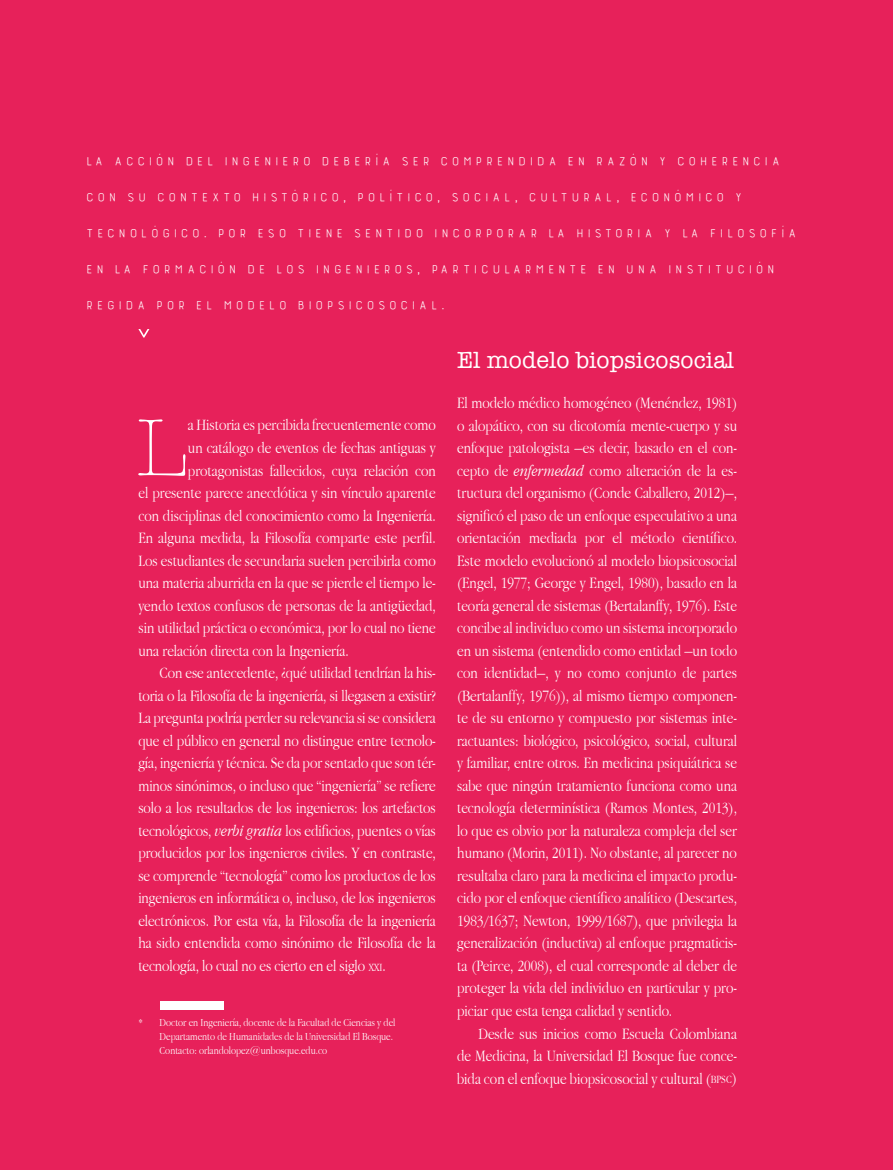
<style>
.page{position:relative;width:893px;height:1170px;background:#fff}
.page>*{position:absolute;margin:0;border:0;box-sizing:border-box;transform-origin:0 0}
.t1{font:300 83.55px "American Typewriter";color:#fff}
.t2{font:24px "American Typewriter";color:#fff}
.t3{font:18px/36px "Burford Rustic Line Regular 2";letter-spacing:.1em;color:#fff}
.t4{font:300 16.5px/22.5px "Apple Garamond";letter-spacing:-.005em;color:#fff;text-align:justify}
.t5{font:300 11.25px/14.2px "Apple Garamond";color:#fff}
.s1{font-style:italic}
.s2{font-size:11.55px}
</style>
<div class="page">
<div style="left:0;top:0;width:893px;height:1169px;background:#e7215a"></div>
<svg style="left:138px;top:329px;width:11px;height:8px"></svg>
<div style="left:160px;top:1000px;width:63px;height:9px;background:#fff"></div>
<p class="t3" style="left:85px;top:142px;width:709px">La acción del ingeniero debería ser comprendida en razón y coherencia con su contexto histórico, político, socia l, cultura l, económico y tecnológico. Por eso tiene sentido incorporar la historia y la filosofía en la formación de los ingenieros, particularmente en una institución regida por el modelo biopsicosocial.</p>
<h1 class="t1" style="left:136px;top:386px;width:53px">L</h1>
<p class="t4" style="left:188px;top:413px;width:249px">a Historia es percibida frecuentemente como</p>
<p class="t4" style="left:188px;top:436px;width:249px">un catálogo de eventos de fechas antiguas y</p>
<p class="t4" style="left:188px;top:458px;width:249px">protagonistas fallecidos, cuya relación con</p>
<p class="t4" style="left:138px;top:481px;width:299px">el presente parece anecdótica y sin vínculo aparente</p>
<p class="t4" style="left:138px;top:503px;width:299px">con disciplinas del conocimiento como la Ingeniería.</p>
<p class="t4" style="left:138px;top:526px;width:299px">En alguna medida, la Filosofía comparte este perfil.</p>
<p class="t4" style="left:138px;top:548px;width:299px">Los estudiantes de secundaria suelen percibirla como</p>
<p class="t4" style="left:138px;top:571px;width:299px">una materia aburrida en la que se pierde el tiempo le-</p>
<p class="t4" style="left:138px;top:593px;width:299px">yendo textos confusos de personas de la antigüedad,</p>
<p class="t4" style="left:138px;top:616px;width:299px">sin utilidad práctica o económica, por lo cual no tiene</p>
<p class="t4" style="left:138px;top:639px;width:212px">una relación directa con la Ingeniería.</p>
<p class="t4" style="left:160px;top:661px;width:278px">Con ese antecedente, ¿qué utilidad tendrían la his-</p>
<p class="t4" style="left:138px;top:684px;width:299px">toria o la Filosofía de la ingeniería, si llegasen a existir?</p>
<p class="t4" style="left:138px;top:706px;width:299px">La pregunta podría perder su relevancia si se considera</p>
<p class="t4" style="left:138px;top:729px;width:299px">que el público en general no distingue entre tecnolo-</p>
<p class="t4" style="left:138px;top:751px;width:299px">gía, ingeniería y técnica. Se da por sentado que son tér-</p>
<p class="t4" style="left:138px;top:774px;width:299px">minos sinónimos, o incluso que “ingeniería” se refiere</p>
<p class="t4" style="left:138px;top:796px;width:299px">solo a los resultados de los ingenieros: los artefactos</p>
<p class="t4" style="left:138px;top:819px;width:299px">tecnológicos, <span class="s1">verbi gratia</span> los edificios, puentes o vías</p>
<p class="t4" style="left:138px;top:841px;width:299px">producidos por los ingenieros civiles. Y en contraste,</p>
<p class="t4" style="left:138px;top:864px;width:299px">se comprende “tecnología” como los productos de los</p>
<p class="t4" style="left:138px;top:886px;width:299px">ingenieros en informática o, incluso, de los ingenieros</p>
<p class="t4" style="left:138px;top:909px;width:299px">electrónicos. Por esta vía, la Filosofía de la ingeniería</p>
<p class="t4" style="left:138px;top:931px;width:299px">ha sido entendida como sinónimo de Filosofía de la</p>
<p class="t4" style="left:138px;top:954px;width:249px">tecnología, lo cual no es cierto en el siglo <span class="s2">XXI</span>.</p>
<p class="t5" style="left:138px;top:1014px;width:6px">*</p>
<p class="t5" style="left:160px;top:1014px;width:237px">Doctor en Ingeniería, docente de la Facultad de Ciencias y del<br>Departamento de Humanidades de la Universidad El Bosque.<br>Contacto: orlandolopez@unbosque.edu.co</p>
<h2 class="t2" style="left:457px;top:342px;width:279px">El modelo biopsicosocial</h2>
<p class="t4" style="left:457px;top:391px;width:281px">El modelo médico homogéneo (Menéndez, 1981) o alopático, con su dicotomía mente-cuerpo y su enfoque patologista –es decir, basado en el con&shy;cepto de <span class="s1">enfermedad</span> como alteración de la es&shy;tructura del organismo (Conde Caballero, 2012)–, significó el paso de un enfoque especulativo a una orientación mediada por el método científico.<br>Este modelo evolucionó al modelo biopsicosocial (Engel, 1977; George y Engel, 1980), basado en la teoría general de sistemas (Bertalanffy, 1976). Este concibe al individuo como un sistema incorporado en un sistema (entendido como entidad –un todo con identidad–, y no como conjunto de partes (Bertalanffy, 1976)), al mismo tiempo componen&shy;te de su entorno y compuesto por sistemas inte&shy;ractuantes: biológico, psicológico, social, cultural y familiar, entre otros. En medicina psiquiátrica se sabe que ningún tratamiento funciona como una tecnología determinística (Ramos Montes, 2013), lo que es obvio por la naturaleza compleja del ser humano (Morin, 2011). No obstante, al parecer no resultaba claro para la medicina el impacto produ&shy;cido por el enfoque científico analítico (Descartes, 1983/1637; Newton, 1999/1687), que privilegia la generalización (inductiva) al enfoque pragmaticis&shy;ta (Peirce, 2008), el cual corresponde al deber de proteger la vida del individuo en particular y pro&shy;piciar que esta tenga calidad y sentido.</p>
<p class="t4" style="left:457px;top:1021px;width:281px;text-indent:21px">Desde sus inicios como Escuela Colombiana de Medicina, la Universidad El Bosque fue conce&shy;bida con el enfoque biopsicosocial y cultural (<span class="s2">BPSC</span>)</p>
</div>
